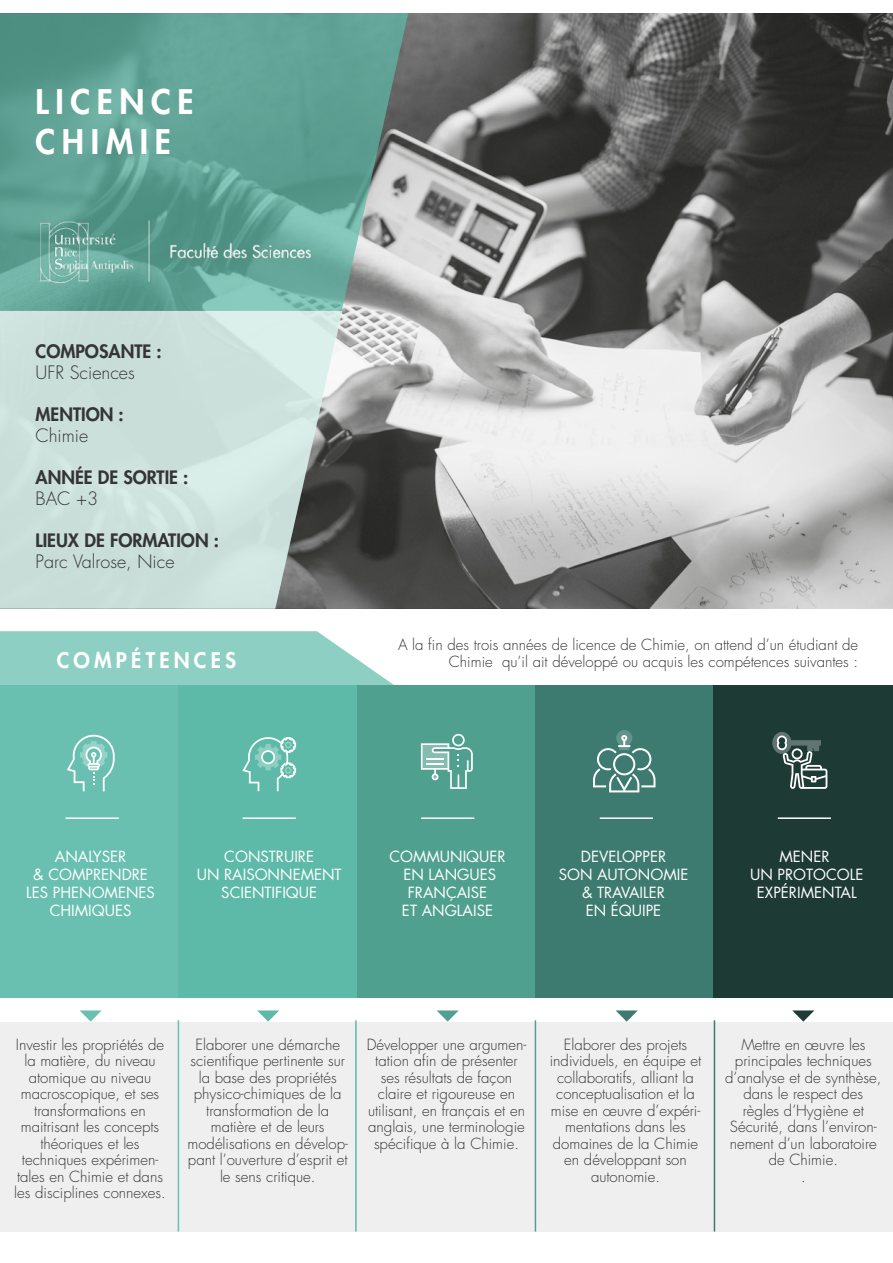
<style>
.page{position:relative;width:893px;height:1263px;background:#fff}
.page>*{position:absolute;margin:0;border:0;box-sizing:border-box;transform-origin:0 0}
.t1{font:800 33px/39.6px "Futura Std";letter-spacing:.2em;color:#fff}
.t2{font:800 21px "Futura Std";letter-spacing:.2em;color:#fff}
.t3{font:800 18px "Futura Std";color:#353535}
.t4{font:300 18px "Futura Std";color:#353535}
.t5{font:300 15px/16.5px "Futura Std";color:#353535;text-align:center}
.t6{font:15px/18px "Futura Std";color:#fff;text-align:center}
</style>
<div class="page">
<div style="left:0;top:1022px;width:893px;height:209px;background:#efefef"></div>
<svg style="left:0;top:631px;width:394px;height:54px;background:#98d3c8"></svg>
<img style="left:408px;top:13px;width:485px;height:596px">
<svg style="left:0;top:13px;width:408px;height:596px;background:#679a8f"></svg>
<svg style="left:0;top:311px;width:342px;height:298px;background:#c3d5d1"></svg>
<img style="left:22px;top:221px;width:307px;height:61px">
<svg style="left:80px;top:1010px;width:22px;height:12px"></svg>
<svg style="left:257px;top:1010px;width:22px;height:12px"></svg>
<svg style="left:437px;top:1010px;width:22px;height:12px"></svg>
<svg style="left:616px;top:1010px;width:22px;height:12px"></svg>
<svg style="left:792px;top:1010px;width:22px;height:12px"></svg>
<div style="left:0;top:685px;width:179px;height:312px;background:#69c0b1"></div>
<div style="left:178px;top:685px;width:179px;height:312px;background:#5dbaa8"></div>
<div style="left:357px;top:685px;width:178px;height:312px;background:#50a090"></div>
<div style="left:535px;top:685px;width:179px;height:312px;background:#3d7a6f"></div>
<div style="left:714px;top:685px;width:179px;height:312px;background:#1d3a35"></div>
<svg style="left:67px;top:735px;width:48px;height:56px"></svg>
<svg style="left:242px;top:737px;width:54px;height:54px"></svg>
<svg style="left:421px;top:734px;width:52px;height:55px"></svg>
<svg style="left:772px;top:732px;width:55px;height:57px"></svg>
<hr style="left:66px;top:817px;width:53px;height:2px;background:#fff">
<hr style="left:243px;top:817px;width:53px;height:2px;background:#fff">
<hr style="left:421px;top:817px;width:53px;height:2px;background:#fff">
<hr style="left:600px;top:817px;width:53px;height:2px;background:#fff">
<hr style="left:778px;top:817px;width:53px;height:2px;background:#fff">
<hr style="left:178px;top:1020px;width:1px;height:211px;background:#69c0b1">
<hr style="left:355px;top:1020px;width:2px;height:211px;background:#5dbaa8">
<hr style="left:535px;top:1020px;width:1px;height:211px;background:#50a090">
<hr style="left:714px;top:1020px;width:1px;height:211px;background:#3d7a6f">
<svg style="left:593px;top:730px;width:62px;height:62px"></svg>
<h1 class="t1" style="left:36px;top:82px;width:160px">LICENCE<br>CHIMIE</h1>
<p class="t3" style="left:36px;top:339px;width:128px">COMPOSANTE :</p>
<p class="t4" style="left:36px;top:361px;width:101px">UFR Sciences</p>
<p class="t3" style="left:36px;top:402px;width:90px">MENTION :</p>
<p class="t4" style="left:36px;top:424px;width:54px">Chimie</p>
<p class="t3" style="left:36px;top:465px;width:154px">ANNÉE DE SORTIE :</p>
<p class="t4" style="left:36px;top:487px;width:64px">BAC +3</p>
<p class="t3" style="left:36px;top:528px;width:185px">LIEUX DE FORMATION :</p>
<p class="t4" style="left:36px;top:550px;width:141px">Parc Valrose, Nice</p>
<p class="t5" style="left:398px;top:637px;width:462px">A la fin des trois années de licence de Chimie, on attend d’un étudiant de</p>
<h2 class="t2" style="left:57px;top:646px;width:181px">COMPÉTENCES</h2>
<p class="t5" style="left:449px;top:654px;width:411px">Chimie qu’il ait développé ou acquis les compétences suivantes :</p>
<p class="t6" style="left:26px;top:848px;width:130px">ANALYSER<br>&amp; COMPRENDRE<br>LES PHENOMENES<br>CHIMIQUES</p>
<p class="t6" style="left:197px;top:848px;width:146px">CONSTRUIRE<br>UN RAISONNEMENT<br>SCIENTIFIQUE</p>
<p class="t6" style="left:389px;top:848px;width:118px">COMMUNIQUER<br>EN LANGUES<br>FRANÇAISE<br>ET ANGLAISE</p>
<p class="t6" style="left:559px;top:848px;width:131px">DEVELOPPER<br>SON AUTONOMIE &amp; TRAVAILER<br>EN ÉQUIPE</p>
<p class="t6" style="left:750px;top:848px;width:115px">MENER<br>UN PROTOCOLE<br>EXPÉRIMENTAL</p>
<p class="t5" style="left:14px;top:1036px;width:153px">Investir les propriétés de la matière, du niveau atomique au niveau macroscopique, et ses transformations en maitrisant les concepts théoriques et les techniques expérimen&shy;tales en Chimie et dans les disciplines connexes.</p>
<p class="t5" style="left:188px;top:1036px;width:162px">Elaborer une démarche scientifique pertinente sur la base des propriétés physico-chimiques de la transformation de la matière et de leurs modélisations en dévelop&shy;pant l’ouverture d’esprit et le sens critique.</p>
<p class="t5" style="left:367px;top:1036px;width:161px">Développer une argumen&shy;tation afin de présenter ses résultats de façon claire et rigoureuse en utilisant, en français et en anglais, une terminologie spécifique à la Chimie.</p>
<p class="t5" style="left:725px;top:1036px;width:158px">Mettre en œuvre les principales techniques d’analyse et de synthèse, dans le respect des règles d’Hygiène et<br>Sécurité, dans l’environ&shy;nement d’un laboratoire de Chimie.<br>.</p>
<p class="t5" style="left:550px;top:1036px;width:153px">Elaborer des projets individuels, en équipe et collaboratifs, alliant la conceptualisation et la mise en œuvre d’expéri&shy;mentations dans les domaines de la Chimie en développant son autonomie.</p>
</div>
